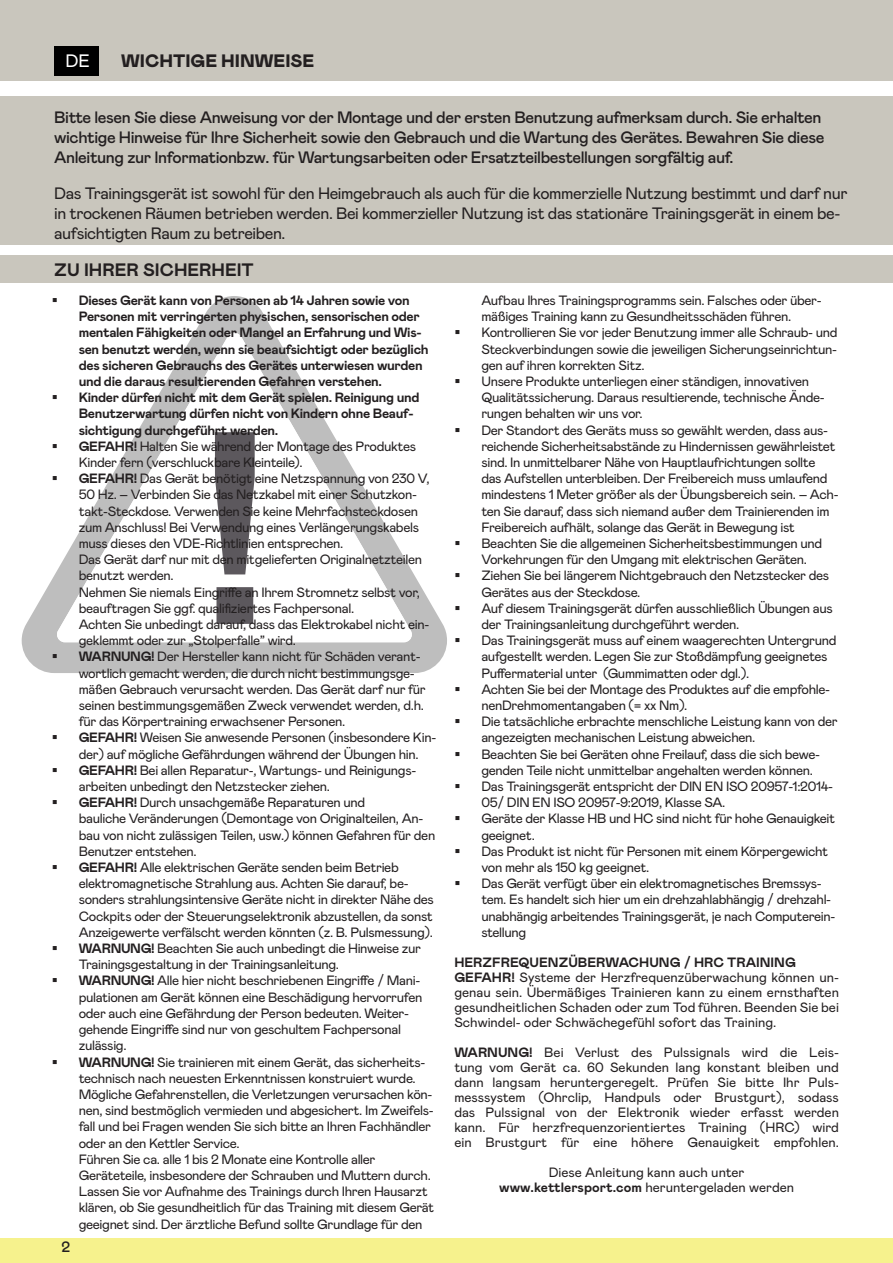
<style>
.page{position:relative;width:893px;height:1263px;background:#fff}
.page>*{position:absolute;margin:0;border:0;box-sizing:border-box;transform-origin:0 0}
.t1{font:700 18px "Mabry";color:#231f20}
.t2{font:900 18px "Mabry";color:#231f20}
.t3{font:18px "Mabry";color:#fff}
.t4{font:500 16.5px/19.8px "Mabry";letter-spacing:-.025em;color:#231f20}
.t5{font:16.5px/19.8px "Mabry";letter-spacing:-.025em;color:#231f20}
.t6{font:500 15px "Mabry";color:#231f20}
.t7{font:13.5px/16.2px "Mabry";letter-spacing:-.025em;color:#231f20}
.t8{font:13.5px/15px "Mabry";color:#231f20}
.s1{font-weight:700}
</style>
<div class="page">
<div style="left:0;top:0;width:893px;height:81px;background:#c9c6bd"></div>
<div style="left:0;top:1238px;width:893px;height:25px;background:#f6f28d"></div>
<div style="left:54px;top:46px;width:45px;height:30px;background:#000"></div>
<div style="left:0;top:255px;width:893px;height:28px;background:#c9c6bd"></div>
<svg style="left:22px;top:296px;width:425px;height:377px"></svg>
<svg style="left:57px;top:333px;width:355px;height:309px"></svg>
<svg style="left:215px;top:432px;width:40px;height:192px"></svg>
<div style="left:0;top:97px;width:893px;height:148px;background:#c9c6bd"></div>
<svg style="left:53px;top:298px;width:4px;height:4px"></svg>
<svg style="left:53px;top:395px;width:4px;height:4px"></svg>
<svg style="left:53px;top:444px;width:4px;height:4px"></svg>
<svg style="left:53px;top:476px;width:4px;height:4px"></svg>
<svg style="left:53px;top:654px;width:4px;height:4px"></svg>
<h1 class="t3" style="left:66px;top:47px;width:26px">DE</h1>
<h1 class="t2" style="left:121px;top:48px;width:194px">WICHTIGE HINWEISE</h1>
<p class="t4" style="left:54px;top:107px;width:772px">Bitte lesen Sie diese Anweisung vor der Montage und der ersten Benutzung aufmerksam durch. Sie erhalten wichtige Hinweise für Ihre Sicherheit sowie den Gebrauch und die Wartung des Gerätes. Bewahren Sie diese<br>Anleitung zur Informationbzw. für Wartungsarbeiten oder Ersatzteilbestellungen sorgfältig auf.</p>
<p class="t5" style="left:54px;top:182px;width:795px">Das Trainingsgerät ist sowohl für den Heimgebrauch als auch für die kommerzielle Nutzung bestimmt und darf nur in trockenen Räumen betrieben werden. Bei kommerzieller Nutzung ist das stationäre Trainingsgerät in einem be&shy;aufsichtigten Raum zu betreiben.</p>
<h1 class="t1" style="left:54px;top:257px;width:201px">ZU IHRER SICHERHEIT</h1>
<p class="t7" style="left:79px;top:291px;width:359px"><span class="s1">Dieses Gerät kann von Personen ab 14 Jahren sowie von Personen mit verringerten physischen, sensorischen oder mentalen Fähigkeiten oder Mangel an Erfahrung und Wis&shy;sen benutzt werden, wenn sie beaufsichtigt oder bezüglich des sicheren Gebrauchs des Gerätes unterwiesen wurden und die daraus resultierenden Gefahren verstehen.<br>Kinder dürfen nicht mit dem Gerät spielen. Reinigung und Benutzerwartung dürfen nicht von Kindern ohne Beauf&shy;sichtigung durchgeführt werden.<br>GEFAHR!</span> Halten Sie während der Montage des Produktes Kinder fern (verschluckbare Kleinteile).<br><span class="s1">GEFAHR!</span> Das Gerät benötigt eine Netzspannung von 230 V, 50 Hz. – Verbinden Sie das Netzkabel mit einer Schutzkon&shy;takt-Steckdose. Verwenden Sie keine Mehrfachsteckdosen zum Anschluss! Bei Verwendung eines Verlängerungskabels muss dieses den VDE-Richtlinien entsprechen.<br>Das Gerät darf nur mit den mitgelieferten Originalnetzteilen benutzt werden.<br>Nehmen Sie niemals Eingriffe an Ihrem Stromnetz selbst vor, beauftragen Sie ggf. qualifiziertes Fachpersonal.<br>Achten Sie unbedingt darauf, dass das Elektrokabel nicht ein&shy;geklemmt oder zur „Stolperfalle” wird.<br><span class="s1">WARNUNG!</span> Der Hersteller kann nicht für Schäden verant&shy;wortlich gemacht werden, die durch nicht bestimmungsge&shy;mäßen Gebrauch verursacht werden. Das Gerät darf nur für seinen bestimmungsgemäßen Zweck verwendet werden, d.h. für das Körpertraining erwachsener Personen.<br><span class="s1">GEFAHR!</span> Weisen Sie anwesende Personen (insbesondere Kin&shy;der) auf mögliche Gefährdungen während der Übungen hin.<br><span class="s1">GEFAHR!</span> Bei allen Reparatur-, Wartungs- und Reinigungs&shy;arbeiten unbedingt den Netzstecker ziehen.<br><span class="s1">GEFAHR!</span> Durch unsachgemäße Reparaturen und<br>bauliche Veränderungen (Demontage von Originalteilen, An&shy;bau von nicht zulässigen Teilen, usw.) können Gefahren für den Benutzer entstehen.<br><span class="s1">GEFAHR!</span> Alle elektrischen Geräte senden beim Betrieb elektromagnetische Strahlung aus. Achten Sie darauf, be&shy;sonders strahlungsintensive Geräte nicht in direkter Nähe des Cockpits oder der Steuerungselektronik abzustellen, da sonst Anzeigewerte verfälscht werden könnten (z. B. Pulsmessung).<br><span class="s1">WARNUNG!</span> Beachten Sie auch unbedingt die Hinweise zur Trainingsgestaltung in der Trainingsanleitung.<br><span class="s1">WARNUNG!</span> Alle hier nicht beschriebenen Eingriffe / Mani&shy;pulationen am Gerät können eine Beschädigung hervorrufen oder auch eine Gefährdung der Person bedeuten. Weiter&shy;gehende Eingriffe sind nur von geschultem Fachpersonal zulässig.<br><span class="s1">WARNUNG!</span> Sie trainieren mit einem Gerät, das sicherheits&shy;technisch nach neuesten Erkenntnissen konstruiert wurde.<br>Mögliche Gefahrenstellen, die Verletzungen verursachen kön&shy;nen, sind bestmöglich vermieden und abgesichert. Im Zweifels&shy;fall und bei Fragen wenden Sie sich bitte an Ihren Fachhändler oder an den Kettler Service.<br>Führen Sie ca. alle 1 bis 2 Monate eine Kontrolle aller Geräteteile, insbesondere der Schrauben und Muttern durch.<br>Lassen Sie vor Aufnahme des Trainings durch Ihren Hausarzt klären, ob Sie gesundheitlich für das Training mit diesem Gerät geeignet sind. Der ärztliche Befund sollte Grundlage für den</p>
<p class="t7" style="left:481px;top:291px;width:359px">Aufbau Ihres Trainingsprogramms sein. Falsches oder über&shy;mäßiges Training kann zu Gesundheitsschäden führen.<br>Kontrollieren Sie vor jeder Benutzung immer alle Schraub- und Steckverbindungen sowie die jeweiligen Sicherungseinrichtun&shy;gen auf ihren korrekten Sitz.<br>Unsere Produkte unterliegen einer ständigen, innovativen Qualitätssicherung. Daraus resultierende, technische Ände&shy;rungen behalten wir uns vor.<br>Der Standort des Geräts muss so gewählt werden, dass aus&shy;reichende Sicherheitsabstände zu Hindernissen gewährleistet sind. In unmittelbarer Nähe von Hauptlaufrichtungen sollte das Aufstellen unterbleiben. Der Freibereich muss umlaufend mindestens 1 Meter größer als der Übungsbereich sein. – Ach&shy;ten Sie darauf, dass sich niemand außer dem Trainierenden im Freibereich aufhält, solange das Gerät in Bewegung ist Beachten Sie die allgemeinen Sicherheitsbestimmungen und Vorkehrungen für den Umgang mit elektrischen Geräten.<br>Ziehen Sie bei längerem Nichtgebrauch den Netzstecker des Gerätes aus der Steckdose.<br>Auf diesem Trainingsgerät dürfen ausschließlich Übungen aus der Trainingsanleitung durchgeführt werden.<br>Das Trainingsgerät muss auf einem waagerechten Untergrund aufgestellt werden. Legen Sie zur Stoßdämpfung geeignetes Puffermaterial unter (Gummimatten oder dgl.).<br>Achten Sie bei der Montage des Produktes auf die empfohle&shy;nenDrehmomentangaben (= xx Nm).<br>Die tatsächliche erbrachte menschliche Leistung kann von der angezeigten mechanischen Leistung abweichen.<br>Beachten Sie bei Geräten ohne Freilauf, dass die sich bewe&shy;genden Teile nicht unmittelbar angehalten werden können.<br>Das Trainingsgerät entspricht der DIN EN ISO 20957-1:2014- 05/ DIN EN ISO 20957-9:2019, Klasse SA.<br>Geräte der Klasse HB und HC sind nicht für hohe Genauigkeit geeignet.<br>Das Produkt ist nicht für Personen mit einem Körpergewicht von mehr als 150 kg geeignet.<br>Das Gerät verfügt über ein elektromagnetisches Bremssys&shy;tem. Es handelt sich hier um ein drehzahlabhängig / drehzahl&shy;unabhängig arbeitendes Trainingsgerät, je nach Computerein&shy;stellung</p>
<p class="t8" style="left:454px;top:954px;width:386px"><span class="s1">HERZFREQUENZÜBERWACHUNG / HRC TRAINING GEFAHR!</span> Systeme der Herzfrequenzüberwachung können un&shy;genau sein. Übermäßiges Trainieren kann zu einem ernsthaften gesundheitlichen Schaden oder zum Tod führen. Beenden Sie bei Schwindel- oder Schwächegefühl sofort das Training.</p>
<p class="t7" style="left:454px;top:1044px;width:386px;line-height:15px;text-align:justify"><span class="s1">WARNUNG!</span> Bei Verlust des Pulssignals wird die Leis&shy;tung vom Gerät ca. 60 Sekunden lang konstant bleiben und dann langsam heruntergeregelt. Prüfen Sie bitte Ihr Puls&shy;messsystem (Ohrclip, Handpuls oder Brustgurt), sodass das Pulssignal von der Elektronik wieder erfasst werden kann. Für herzfrequenzorientiertes Training (HRC) wird ein Brustgurt für eine höhere Genauigkeit empfohlen.</p>
<p class="t8" style="left:499px;top:1164px;width:296px;text-align:center">Diese Anleitung kann auch unter <span class="s1">www.kettlersport.com</span> heruntergeladen werden</p>
<p class="t6" style="left:61px;top:1236px;width:10px">2</p>
</div>
